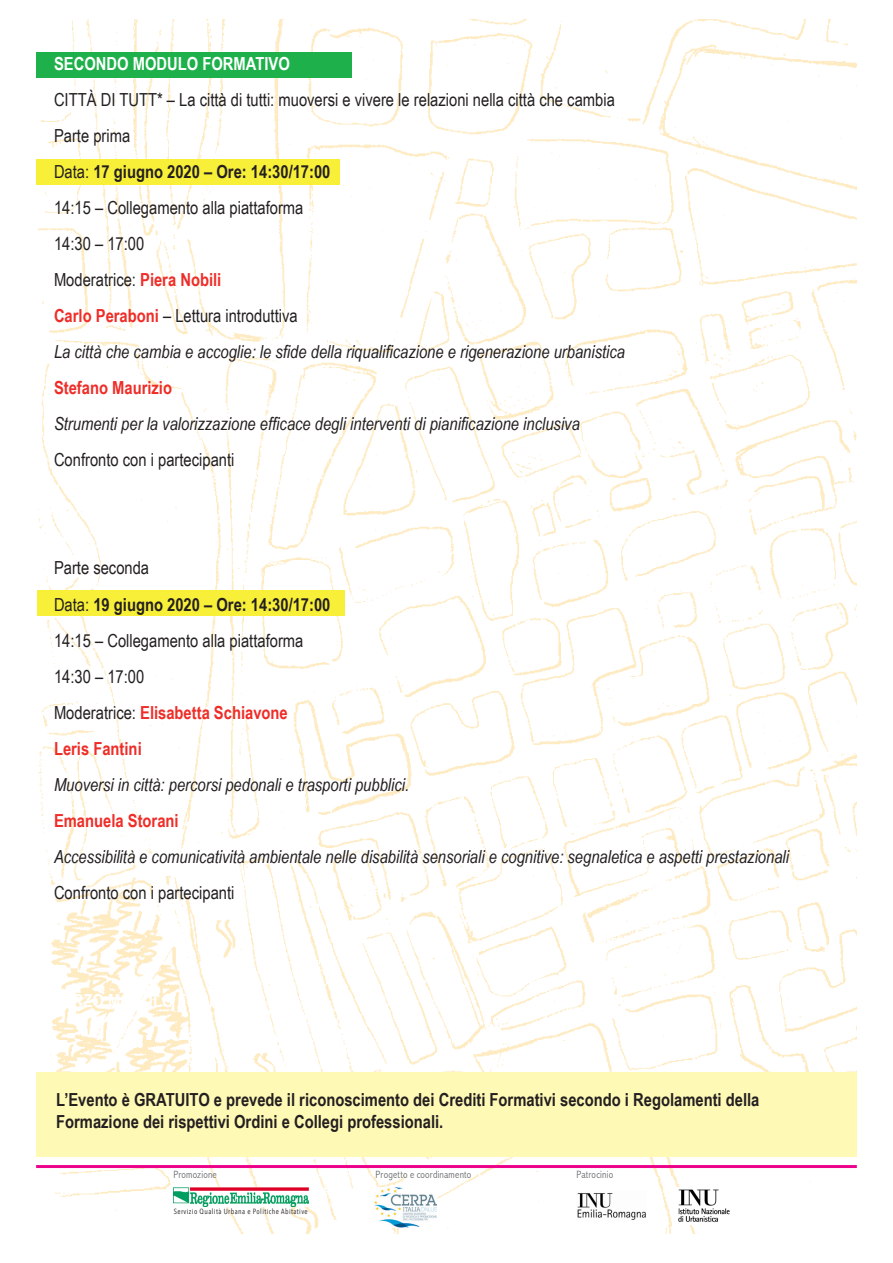
<style>
.page{position:relative;width:893px;height:1263px;background:#fff}
.page>*{position:absolute;margin:0;border:0;box-sizing:border-box;transform-origin:0 0}
.t1{font:italic 18px "Arial Narrow";color:#231f20}
.t2{font:18px "Arial Narrow";color:#231f20}
.t3{font:700 18px "Arial Narrow";color:#231f20}
.t4{font:700 18px "Arial Narrow";color:#ee2d28}
.t5{font:700 18px "Arial Narrow";color:#fff}
.t6{font:300 condensed 10.5px "Abadi";letter-spacing:.02em;color:#6c6d70}
.t7{font:7.5px "Avenir Next Condensed";letter-spacing:.06em;color:#231f20}
.s1{font-weight:400}
.s2{font-weight:700;color:#ee2d28}
.s3{font-weight:400;color:#231f20}
</style>
<div class="page">
<img style="left:36px;top:19px;width:821px;height:1215px">
<hr style="left:36px;top:1165px;width:821px;height:3px;background:#ed028c">
<img style="left:173px;top:1187px;width:135px;height:20px">
<img style="left:375px;top:1187px;width:62px;height:40px">
<img style="left:676px;top:1187px;width:55px;height:38px">
<img style="left:576px;top:1187px;width:70px;height:38px">
<div style="left:37px;top:591px;width:307px;height:25px;background:#f8ef39"></div>
<div style="left:36px;top:159px;width:303px;height:26px;background:#f8ef39"></div>
<div style="left:36px;top:52px;width:316px;height:25px;background:#1eb14b"></div>
<div style="left:36px;top:1073px;width:821px;height:84px;background:#fff9b6"></div>
<p class="t5" style="left:54px;top:50px;width:237px">SECONDO MODULO FORMATIVO</p>
<p class="t2" style="left:54px;top:87px;width:562px">CITTÀ DI TUTT* – La città di tutti: muoversi e vivere le relazioni nella città che cambia</p>
<p class="t2" style="left:54px;top:123px;width:78px">Parte prima</p>
<p class="t3" style="left:54px;top:158px;width:278px"><span class="s1">Data:</span> 17 giugno 2020 – Ore: 14:30/17:00</p>
<p class="t2" style="left:54px;top:195px;width:251px">14:15 – Collegamento alla piattaforma</p>
<p class="t2" style="left:54px;top:231px;width:92px">14:30 – 17:00</p>
<p class="t2" style="left:54px;top:267px;width:169px">Moderatrice: <span class="s2">Piera Nobili</span></p>
<p class="t2" style="left:54px;top:303px;width:245px"><span class="s2">Carlo Peraboni</span> – Lettura introduttiva</p>
<p class="t1" style="left:54px;top:340px;width:573px">La città che cambia e accoglie: le sfide della riqualificazione e rigenerazione urbanistica</p>
<p class="t4" style="left:54px;top:374px;width:120px">Stefano Maurizio</p>
<p class="t1" style="left:54px;top:412px;width:527px">Strumenti per la valorizzazione efficace degli interventi di pianificazione inclusiva</p>
<p class="t2" style="left:54px;top:447px;width:182px">Confronto con i partecipanti</p>
<p class="t2" style="left:54px;top:555px;width:97px">Parte seconda</p>
<p class="t3" style="left:54px;top:590px;width:278px"><span class="s1">Data:</span> 19 giugno 2020 – Ore: 14:30/17:00</p>
<p class="t2" style="left:54px;top:627px;width:251px">14:15 – Collegamento alla piattaforma</p>
<p class="t2" style="left:54px;top:663px;width:92px">14:30 – 17:00</p>
<p class="t4" style="left:54px;top:698px;width:235px"><span class="s3">Moderatrice:</span> Elisabetta Schiavone</p>
<p class="t4" style="left:54px;top:734px;width:89px">Leris Fantini</p>
<p class="t1" style="left:54px;top:772px;width:357px">Muoversi in città: percorsi pedonali e trasporti pubblici.</p>
<p class="t4" style="left:54px;top:806px;width:126px">Emanuela Storani</p>
<p class="t1" style="left:54px;top:844px;width:737px">Accessibilità e comunicatività ambientale nelle disabilità sensoriali e cognitive: segnaletica e aspetti prestazionali</p>
<p class="t2" style="left:54px;top:879px;width:182px">Confronto con i partecipanti</p>
<p class="t5" style="left:54px;top:986px;width:213px">TERZO MODULO FORMATIVO</p>
<p class="t3" style="left:56px;top:1086px;width:705px">L’Evento è GRATUITO e prevede il riconoscimento dei Crediti Formativi secondo i Regolamenti della</p>
<p class="t3" style="left:56px;top:1107px;width:389px">Formazione dei rispettivi Ordini e Collegi professionali.</p>
<p class="t6" style="left:173px;top:1168px;width:45px">Promozione</p>
<p class="t6" style="left:376px;top:1168px;width:97px">Progetto e coordinamento</p>
<p class="t6" style="left:576px;top:1168px;width:38px">Patrocinio</p>
<p class="t7" style="left:174px;top:1205px;width:136px">Servizio Qualità Urbana e Politiche Abitative</p>
</div>
